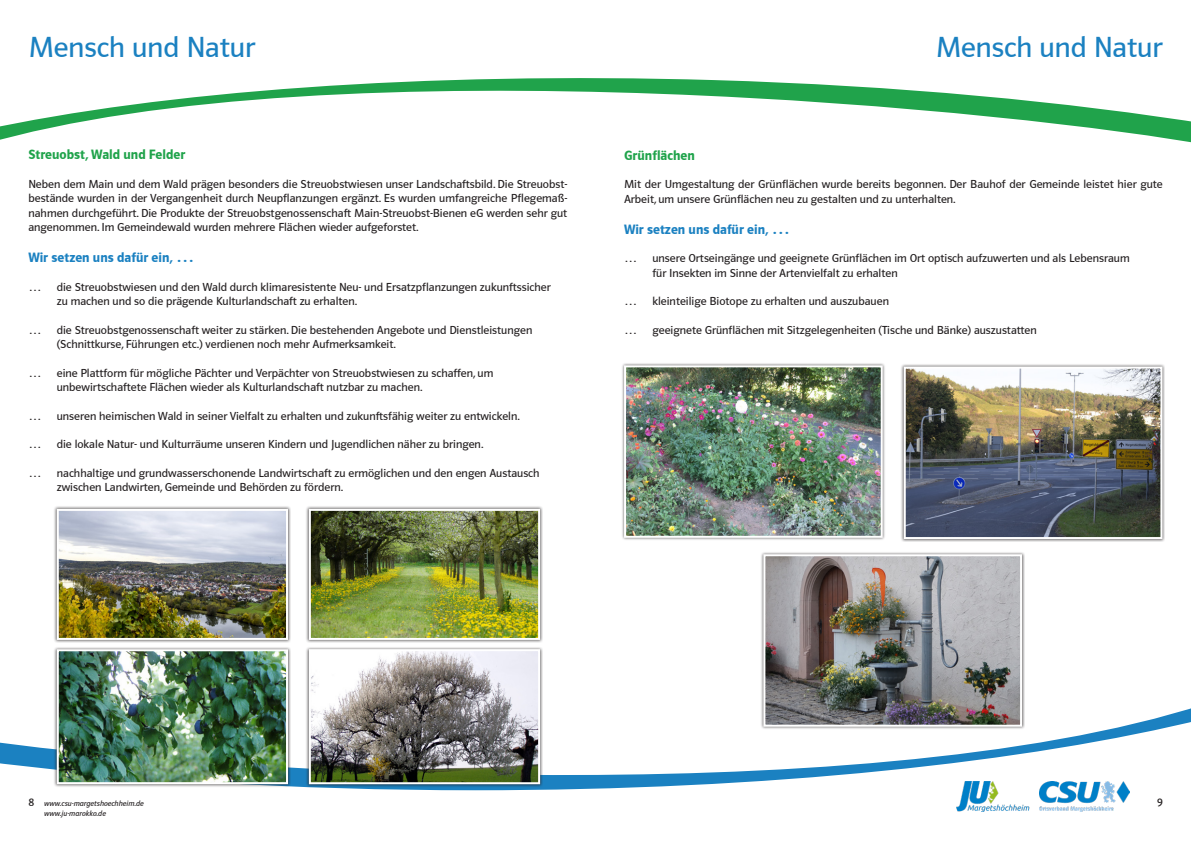
<style>
.page{position:relative;width:1191px;height:842px;background:#fff}
.page>*{position:absolute;margin:0;border:0;box-sizing:border-box;transform-origin:0 0}
.t1{font:30px "CSU Schrift 2000";color:#1b81c1}
.t2{font:700 14px "CSU Schrift 2000";color:#1b81c1}
.t3{font:700 14px "CSU Schrift 2000";color:#20a34b}
.t4{font:12px/14.4px "CSU Schrift 2000";color:#231f20}
.t5{font:italic 8px "CSU Schrift 2000";color:#231f20}
.s1{font-style:normal;font-size:12px}
</style>
<div class="page">
<svg style="left:0;top:718px;width:1191px;height:94px"></svg>
<svg style="left:0;top:130px;width:1191px;height:13px"></svg>
<svg style="left:0;top:78px;width:1191px;height:52px"></svg>
<img style="left:957px;top:781px;width:73px;height:31px">
<img style="left:1039px;top:782px;width:90px;height:29px">
<div style="left:54px;top:506px;width:237px;height:137px;background:#231f20;opacity:.75"></div>
<img style="left:60px;top:512px;width:225px;height:125px">
<div style="left:57px;top:509px;width:231px;height:131px;border:2px solid #fff"></div>
<div style="left:306px;top:506px;width:237px;height:137px;background:#231f20;opacity:.75"></div>
<img style="left:312px;top:512px;width:225px;height:125px">
<div style="left:309px;top:509px;width:231px;height:131px;border:2px solid #fff"></div>
<div style="left:54px;top:646px;width:237px;height:141px;background:#231f20;opacity:.75"></div>
<img style="left:60px;top:652px;width:225px;height:129px">
<div style="left:57px;top:649px;width:231px;height:135px;border:2px solid #fff"></div>
<div style="left:306px;top:646px;width:237px;height:141px;background:#231f20;opacity:.75"></div>
<img style="left:312px;top:652px;width:225px;height:129px">
<div style="left:309px;top:649px;width:231px;height:135px;border:2px solid #fff"></div>
<div style="left:621px;top:362px;width:264px;height:179px;background:#231f20;opacity:.75"></div>
<img style="left:627px;top:368px;width:252px;height:167px">
<div style="left:624px;top:365px;width:258px;height:173px;border:2px solid #fff"></div>
<div style="left:760px;top:551px;width:265px;height:179px;background:#231f20;opacity:.75"></div>
<img style="left:766px;top:557px;width:253px;height:167px">
<div style="left:763px;top:554px;width:259px;height:173px;border:2px solid #fff"></div>
<div style="left:900px;top:363px;width:265px;height:179px;background:#231f20;opacity:.75"></div>
<img style="left:906px;top:370px;width:253px;height:166px">
<div style="left:903px;top:367px;width:259px;height:172px;border:2px solid #fff"></div>
<h1 class="t1" style="left:28px;top:31px;width:228px">Mensch und Natur</h1>
<h1 class="t1" style="left:935px;top:31px;width:228px">Mensch und Natur</h1>
<p class="t3" style="left:28px;top:147px;width:158px">Streuobst, Wald und Felder</p>
<p class="t4" style="left:28px;top:177px;width:540px;text-align:justify">Neben dem Main und dem Wald prägen besonders die Streuobstwiesen unser Landschaftsbild. Die Streuobst&shy;bestände wurden in der Vergangenheit durch Neupflanzungen ergänzt. Es wurden umfangreiche Pflegemaß&shy;nahmen durchgeführt. Die Produkte der Streuobstgenossenschaft Main-Streuobst-Bienen eG werden sehr gut angenommen. Im Gemeindewald wurden mehrere Flächen wieder aufgeforstet.</p>
<p class="t2" style="left:28px;top:250px;width:167px">Wir setzen uns dafür ein, …</p>
<p class="t4" style="left:28px;top:280px;width:14px">…</p>
<p class="t4" style="left:57px;top:280px;width:495px">die Streuobstwiesen und den Wald durch klimaresistente Neu- und Ersatzpflanzungen zukunftssicher zu machen und so die prägende Kulturlandschaft zu erhalten.</p>
<p class="t4" style="left:28px;top:323px;width:14px">…</p>
<p class="t4" style="left:57px;top:323px;width:477px">die Streuobstgenossenschaft weiter zu stärken. Die bestehenden Angebote und Dienstleistungen (Schnittkurse, Führungen etc.) verdienen noch mehr Aufmerksamkeit.</p>
<p class="t4" style="left:28px;top:366px;width:14px">…</p>
<p class="t4" style="left:57px;top:366px;width:438px">eine Plattform für mögliche Pächter und Verpächter von Streuobstwiesen zu schaffen, um unbewirtschaftete Flächen wieder als Kulturlandschaft nutzbar zu machen.</p>
<p class="t4" style="left:28px;top:408px;width:14px">…</p>
<p class="t4" style="left:57px;top:408px;width:464px">unseren heimischen Wald in seiner Vielfalt zu erhalten und zukunftsfähig weiter zu entwickeln.</p>
<p class="t4" style="left:28px;top:437px;width:14px">…</p>
<p class="t4" style="left:57px;top:437px;width:428px">die lokale Natur- und Kulturräume unseren Kindern und Jugendlichen näher zu bringen.</p>
<p class="t4" style="left:28px;top:466px;width:14px">…</p>
<p class="t4" style="left:57px;top:466px;width:484px">nachhaltige und grundwasserschonende Landwirtschaft zu ermöglichen und den engen Austausch zwischen Landwirten, Gemeinde und Behörden zu fördern.</p>
<p class="t3" style="left:624px;top:148px;width:72px">Grünflächen</p>
<p class="t4" style="left:624px;top:177px;width:540px">Mit der Umgestaltung der Grünflächen wurde bereits begonnen. Der Bauhof der Gemeinde leistet hier gute<br>Arbeit, um unsere Grünflächen neu zu gestalten und zu unterhalten.</p>
<p class="t2" style="left:624px;top:222px;width:167px">Wir setzen uns dafür ein, …</p>
<p class="t4" style="left:624px;top:251px;width:14px">…</p>
<p class="t4" style="left:652px;top:251px;width:479px">unsere Ortseingänge und geeignete Grünflächen im Ort optisch aufzuwerten und als Lebensraum für Insekten im Sinne der Artenvielfalt zu erhalten</p>
<p class="t4" style="left:624px;top:294px;width:14px">…</p>
<p class="t4" style="left:652px;top:294px;width:238px">kleinteilige Biotope zu erhalten und auszubauen</p>
<p class="t4" style="left:624px;top:323px;width:14px">…</p>
<p class="t4" style="left:652px;top:323px;width:386px">geeignete Grünflächen mit Sitzgelegenheiten (Tische und Bänke) auszustatten</p>
<p class="t5" style="left:28px;top:799px;width:117px"><span class="s1">8</span> www.csu-margetshoechheim.de</p>
<p class="t4" style="left:1157px;top:795px;width:7px">9</p>
<p class="t5" style="left:44px;top:809px;width:63px">www.ju-marokko.de</p>
</div>
